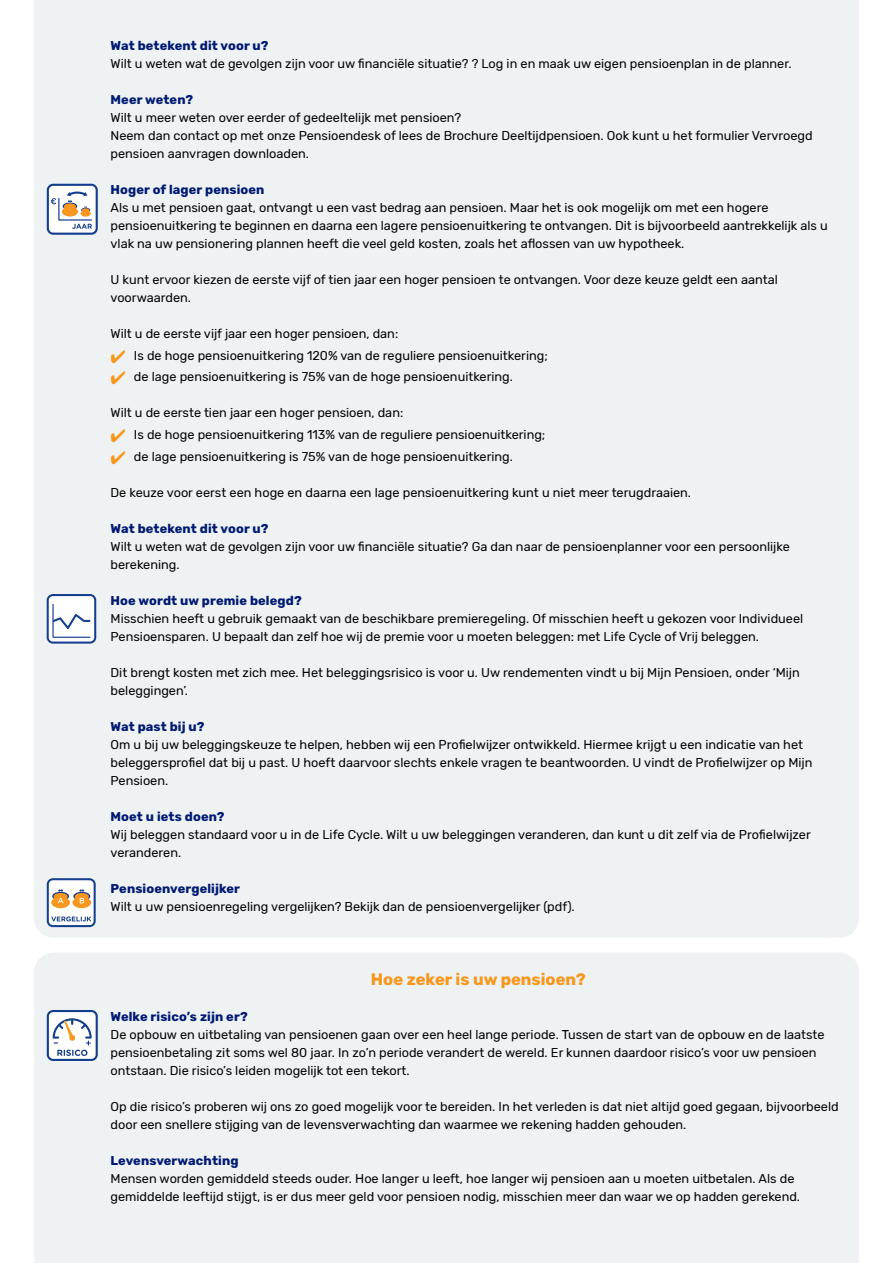
<style>
.page{position:relative;width:893px;height:1263px;background:#fff}
.page>*{position:absolute;margin:0;border:0;box-sizing:border-box;transform-origin:0 0}
.t1{font:700 16.5px "Rubik";color:#f8971d}
.t2{font:12.75px/18px "Rubik";color:#000}
.t3{font:700 12.75px "Rubik";letter-spacing:.01em;color:#001a73}
.s1{color:#f8971d}
</style>
<div class="page">
<div style="left:34px;top:0;width:825px;height:938px;background:#eef2f3"></div>
<div style="left:34px;top:953px;width:825px;height:310px;background:#eef2f3"></div>
<svg style="left:47px;top:184px;width:51px;height:51px"></svg>
<svg style="left:47px;top:1010px;width:51px;height:51px"></svg>
<svg style="left:47px;top:878px;width:49px;height:49px"></svg>
<svg style="left:47px;top:594px;width:49px;height:50px"></svg>
<p class="t3" style="left:111px;top:38px;width:160px">Wat betekent dit voor u?</p>
<p class="t2" style="left:111px;top:55px;width:683px">Wilt u weten wat de gevolgen zijn voor uw financiële situatie? ? Log in en maak uw eigen pensioenplan in de planner.</p>
<p class="t3" style="left:111px;top:92px;width:84px">Meer weten?</p>
<p class="t2" style="left:111px;top:109px;width:704px">Wilt u meer weten over eerder of gedeeltelijk met pensioen?<br>Neem dan contact op met onze Pensioendesk of lees de Brochure Deeltijdpensioen. Ook kunt u het formulier Vervroegd pensioen aanvragen downloaden.</p>
<p class="t3" style="left:111px;top:182px;width:155px">Hoger of lager pensioen</p>
<p class="t2" style="left:111px;top:199px;width:719px">Als u met pensioen gaat, ontvangt u een vast bedrag aan pensioen. Maar het is ook mogelijk om met een hogere pensioenuitkering te beginnen en daarna een lagere pensioenuitkering te ontvangen. Dit is bijvoorbeeld aantrekkelijk als u vlak na uw pensionering plannen heeft die veel geld kosten, zoals het aflossen van uw hypotheek.</p>
<p class="t2" style="left:111px;top:271px;width:669px">U kunt ervoor kiezen de eerste vijf of tien jaar een hoger pensioen te ontvangen. Voor deze keuze geldt een aantal voorwaarden.</p>
<p class="t2" style="left:111px;top:325px;width:289px">Wilt u de eerste vijf jaar een hoger pensioen, dan:</p>
<p class="t2" style="left:111px;top:347px;width:439px"><span class="s1">✔</span> Is de hoge pensioenuitkering 120% van de reguliere pensioenuitkering;</p>
<p class="t2" style="left:111px;top:368px;width:404px"><span class="s1">✔</span> de lage pensioenuitkering is 75% van de hoge pensioenuitkering.</p>
<p class="t2" style="left:111px;top:404px;width:294px">Wilt u de eerste tien jaar een hoger pensioen, dan:</p>
<p class="t2" style="left:111px;top:426px;width:436px"><span class="s1">✔</span> Is de hoge pensioenuitkering 113% van de reguliere pensioenuitkering;</p>
<p class="t2" style="left:111px;top:448px;width:404px"><span class="s1">✔</span> de lage pensioenuitkering is 75% van de hoge pensioenuitkering.</p>
<p class="t2" style="left:111px;top:484px;width:582px">De keuze voor eerst een hoge en daarna een lage pensioenuitkering kunt u niet meer terugdraaien.</p>
<p class="t3" style="left:111px;top:521px;width:160px">Wat betekent dit voor u?</p>
<p class="t2" style="left:111px;top:538px;width:681px">Wilt u weten wat de gevolgen zijn voor uw financiële situatie? Ga dan naar de pensioenplanner voor een persoonlijke berekening.</p>
<p class="t3" style="left:111px;top:593px;width:193px">Hoe wordt uw premie belegd?</p>
<p class="t2" style="left:111px;top:610px;width:694px">Misschien heeft u gebruik gemaakt van de beschikbare premieregeling. Of misschien heeft u gekozen voor Individueel<br>Pensioensparen. U bepaalt dan zelf hoe wij de premie voor u moeten beleggen: met Life Cycle of Vrij beleggen.</p>
<p class="t2" style="left:111px;top:664px;width:691px">Dit brengt kosten met zich mee. Het beleggingsrisico is voor u. Uw rendementen vindt u bij Mijn Pensioen, onder ‘Mijn beleggingen’.</p>
<p class="t3" style="left:111px;top:719px;width:96px">Wat past bij u?</p>
<p class="t2" style="left:111px;top:736px;width:703px">Om u bij uw beleggingskeuze te helpen, hebben wij een Profielwijzer ontwikkeld. Hiermee krijgt u een indicatie van het beleggersprofiel dat bij u past. U hoeft daarvoor slechts enkele vragen te beantwoorden. U vindt de Profielwijzer op Mijn<br>Pensioen.</p>
<p class="t3" style="left:111px;top:809px;width:115px">Moet u iets doen?</p>
<p class="t2" style="left:111px;top:826px;width:702px">Wij beleggen standaard voor u in de Life Cycle. Wilt u uw beleggingen veranderen, dan kunt u dit zelf via de Profielwijzer veranderen.</p>
<p class="t3" style="left:111px;top:881px;width:131px">Pensioenvergelijker</p>
<p class="t2" style="left:111px;top:898px;width:466px">Wilt u uw pensioenregeling vergelijken? Bekijk dan de pensioenvergelijker (pdf).</p>
<p class="t1" style="left:371px;top:969px;width:216px">Hoe zeker is uw pensioen?</p>
<p class="t3" style="left:111px;top:1009px;width:139px">Welke risico’s zijn er?</p>
<p class="t2" style="left:111px;top:1025px;width:716px">De opbouw en uitbetaling van pensioenen gaan over een heel lange periode. Tussen de start van de opbouw en de laatste pensioenbetaling zit soms wel 80 jaar. In zo’n periode verandert de wereld. Er kunnen daardoor risico’s voor uw pensioen ontstaan. Die risico’s leiden mogelijk tot een tekort.</p>
<p class="t2" style="left:111px;top:1097px;width:730px">Op die risico’s proberen wij ons zo goed mogelijk voor te bereiden. In het verleden is dat niet altijd goed gegaan, bijvoorbeeld door een snellere stijging van de levensverwachting dan waarmee we rekening hadden gehouden.</p>
<p class="t3" style="left:111px;top:1153px;width:129px">Levensverwachting</p>
<p class="t2" style="left:111px;top:1169px;width:691px">Mensen worden gemiddeld steeds ouder. Hoe langer u leeft, hoe langer wij pensioen aan u moeten uitbetalen. Als de gemiddelde leeftijd stijgt, is er dus meer geld voor pensioen nodig, misschien meer dan waar we op hadden gerekend.</p>
</div>
